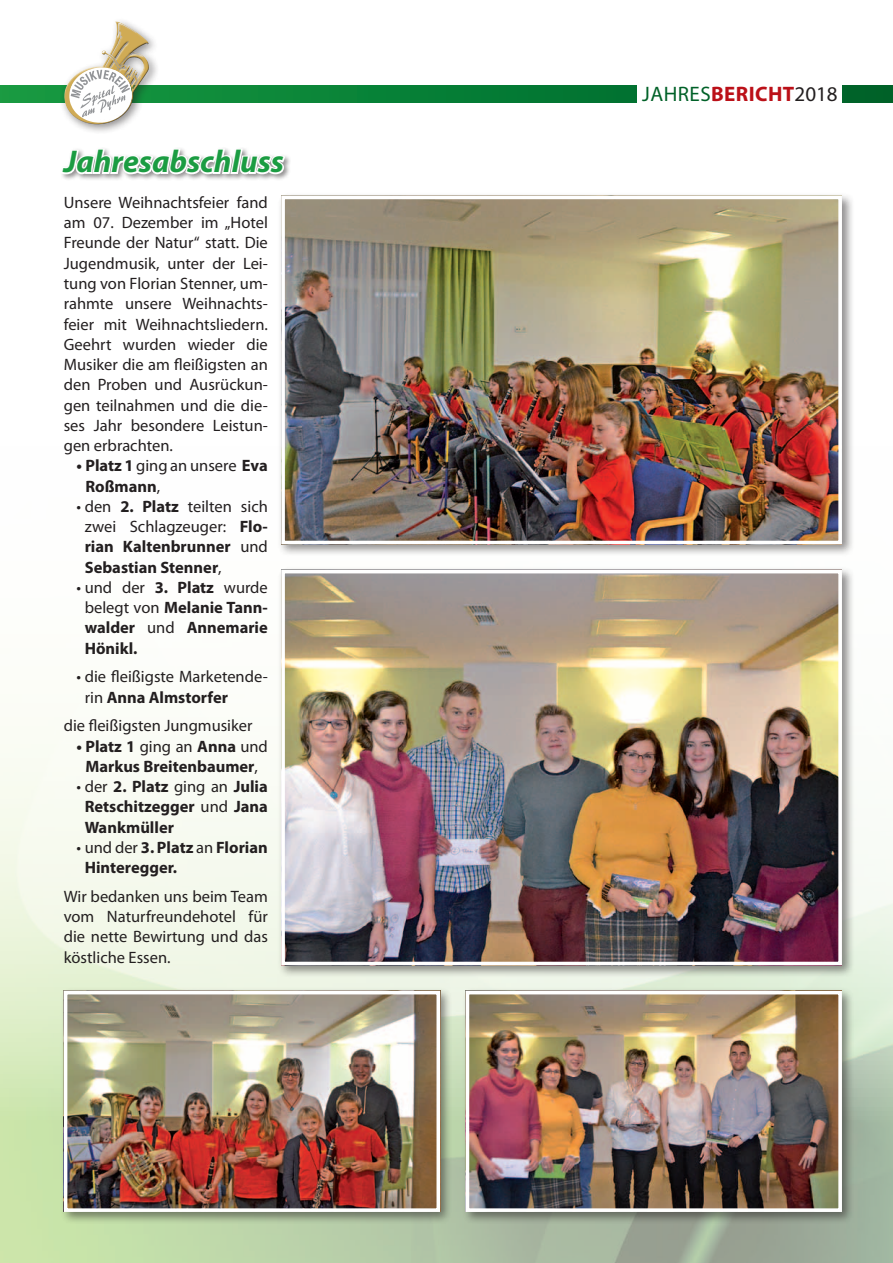
<style>
.page{position:relative;width:893px;height:1263px;background:#fff}
.page>*{position:absolute;margin:0;border:0;box-sizing:border-box;transform-origin:0 0}
.Überschriften_groß{font:italic 700 31.5px "Myriad Pro";color:#1b9c42}
.t1{font:700 21px "Myriad Pro";letter-spacing:.02em;color:#bb1018}
.t2{font:16.5px/20.2px "Myriad Pro";color:#231f20;text-align:justify}
.t3{font:700 16.5px/20.2px "Myriad Pro";color:#231f20;text-align:justify}
.s1{font-weight:400}
.s2{font-weight:700}
.s3{font-weight:400;color:#006128}
.s4{font-weight:400;color:#231f20}
</style>
<div class="page">
<svg style="left:0;top:85px;width:893px;height:17px;background:#098037"></svg>
<div style="left:59px;top:17px;width:101px;height:118px;background:#231f20;opacity:.5"></div>
<div style="left:63px;top:22px;width:88px;height:104px;background:#231f20;opacity:.75"></div>
<div style="left:638px;top:85px;width:204px;height:17px;background:#fff"></div>
<div style="left:278px;top:566px;width:577px;height:412px;background:#231f20;opacity:.5"></div>
<img style="left:286px;top:575px;width:551px;height:385px">
<div style="left:281px;top:570px;width:561px;height:395px;border:4px solid #fff"></div>
<div style="left:278px;top:192px;width:577px;height:365px;background:#231f20;opacity:.5"></div>
<img style="left:286px;top:201px;width:551px;height:338px">
<div style="left:281px;top:196px;width:561px;height:348px;border:4px solid #fff"></div>
<div style="left:60px;top:987px;width:393px;height:238px;background:#231f20;opacity:.5"></div>
<img style="left:69px;top:996px;width:366px;height:211px">
<div style="left:64px;top:991px;width:376px;height:221px;border:4px solid #fff"></div>
<div style="left:462px;top:987px;width:392px;height:238px;background:#231f20;opacity:.5"></div>
<img style="left:471px;top:996px;width:366px;height:211px">
<div style="left:466px;top:991px;width:376px;height:221px;border:4px solid #fff"></div>
<div style="left:60px;top:147px;width:232px;height:34px;background:#231f20;opacity:.5"></div>
<svg style="left:60px;top:147px;width:227px;height:29px"></svg>
<p class="Überschriften_groß" style="left:64px;top:141px;width:222px">Jahresabschluss</p>
<p class="t2" style="left:64px;top:192px;width:206px">Unsere Weihnachtsfeier fand am 07. Dezember im „Hotel Freunde der Natur“ statt. Die Jugendmusik, unter der Lei&shy;tung von Florian Stenner, um&shy;rahmte unsere Weihnachts&shy;feier mit Weihnachtsliedern.<br>Geehrt wurden wieder die Musiker die am fleißigsten an den Proben und Ausrückun&shy;gen teilnahmen und die die&shy;ses Jahr besondere Leistun&shy;gen erbrachten.</p>
<p class="t3" style="left:85px;top:455px;width:184px;text-indent:-9px">• Platz 1 <span class="s1">ging an unsere</span> Eva<br>Roßmann<span class="s1">,</span></p>
<p class="t3" style="left:85px;top:495px;width:185px;text-indent:-8px"><span class="s1">• den</span> 2. Platz <span class="s1">teilten sich zwei Schlagzeuger:</span> Flo&shy;rian Kaltenbrunner <span class="s1">und </span>Sebastian Stenner<span class="s1">,</span></p>
<p class="t3" style="left:85px;top:576px;width:185px;text-indent:-8px"><span class="s1">• und der</span> 3. Platz <span class="s1">wurde belegt von</span> Melanie Tann&shy;walder <span class="s1">und</span> Annemarie Hönikl.</p>
<p class="t2" style="left:85px;top:666px;width:185px;text-indent:-8px">• die fleißigste Marketende&shy;rin <span class="s2">Anna Almstorfer</span></p>
<p class="t2" style="left:64px;top:715px;width:190px">die fleißigsten Jungmusiker</p>
<p class="t3" style="left:77px;top:735px;width:193px;text-align:center">• Platz 1 <span class="s1">ging an</span> Anna <span class="s1">und<br></span>Markus Breitenbaumer<span class="s1">,</span></p>
<p class="t3" style="left:85px;top:776px;width:185px;text-indent:-8px"><span class="s1">• der</span> 2. Platz <span class="s1">ging an</span> Julia Retschitzegger <span class="s1">und</span> Jana Wankmüller</p>
<p class="t3" style="left:85px;top:837px;width:185px;text-indent:-8px"><span class="s1">• und der</span> 3. Platz <span class="s1">an</span> Florian<br>Hinteregger.</p>
<p class="t2" style="left:64px;top:886px;width:206px">Wir bedanken uns beim Team vom Naturfreundehotel für die nette Bewirtung und das köstliche Essen.</p>
<p class="t1" style="left:642px;top:80px;width:197px"><span class="s3">JAHRES</span>BERICHT<span class="s4">2018</span></p>
</div>
